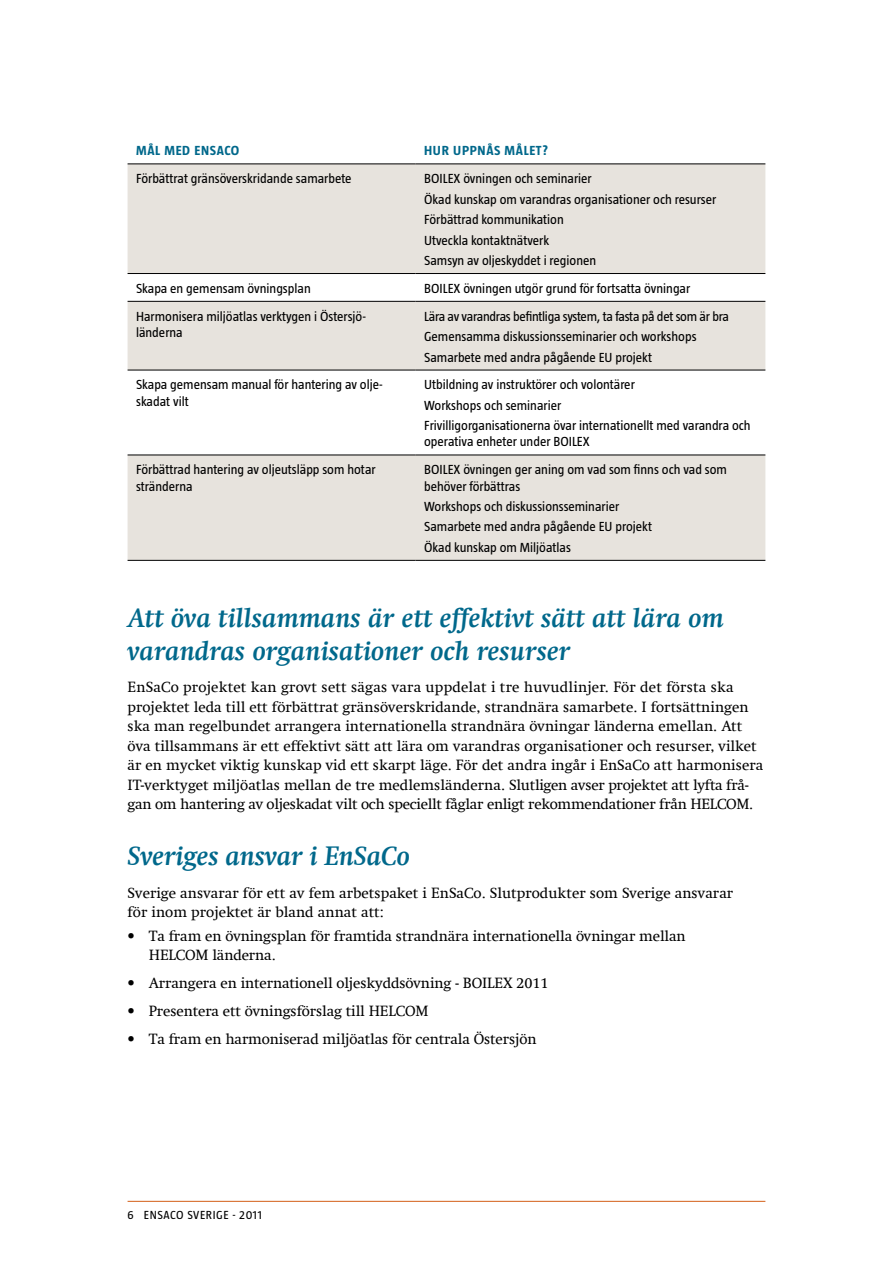
<style>
.page{position:relative;width:893px;height:1263px;background:#fff}
.page>*{position:absolute;margin:0;border:0;box-sizing:border-box;transform-origin:0 0}
.t1{font:italic 700 27px/32.4px "Swift Com";color:#00688b}
.t2{font:15px/19.5px "Swift Com";color:#000}
.t3{font:13.5px/20.4px "Taz";color:#000}
.t4{font:700 13.5px "Taz";letter-spacing:.05em;color:#00688b}
.t5{font:12px "Taz";letter-spacing:.04em;color:#000}
</style>
<div class="page">
<hr style="left:128px;top:1201px;width:637px;height:1px;background:#d35f17">
<svg style="left:128px;top:165px;width:637px;height:395px;fill:#e7e3dd"></svg>
<hr style="left:128px;top:560px;width:288px;height:1px;background:#000">
<hr style="left:416px;top:560px;width:349px;height:1px;background:#000">
<hr style="left:128px;top:164px;width:288px;height:1px;background:#000">
<hr style="left:416px;top:164px;width:349px;height:1px;background:#000">
<hr style="left:128px;top:370px;width:288px;height:1px;background:#000">
<hr style="left:416px;top:370px;width:349px;height:1px;background:#000">
<hr style="left:128px;top:455px;width:288px;height:1px;background:#000">
<hr style="left:416px;top:455px;width:349px;height:1px;background:#000">
<hr style="left:128px;top:273px;width:288px;height:1px;background:#000">
<hr style="left:416px;top:273px;width:349px;height:1px;background:#000">
<hr style="left:128px;top:301px;width:288px;height:1px;background:#000">
<hr style="left:416px;top:301px;width:349px;height:1px;background:#000">
<p class="t4" style="left:136px;top:143px;width:103px">MÅL MED ENSACO</p>
<p class="t4" style="left:424px;top:143px;width:126px">HUR UPPNÅS MÅLET?</p>
<p class="t3" style="left:136px;top:168px;width:217px">Förbättrat gränsöverskridande samarbete</p>
<p class="t3" style="left:424px;top:168px;width:294px">BOILEX övningen och seminarier<br>Ökad kunskap om varandras organisationer och resurser Förbättrad kommunikation<br>Utveckla kontaktnätverk<br>Samsyn av oljeskyddet i regionen</p>
<p class="t3" style="left:136px;top:278px;width:176px">Skapa en gemensam övningsplan</p>
<p class="t3" style="left:424px;top:278px;width:268px">BOILEX övningen utgör grund för fortsatta övningar</p>
<p class="t3" style="left:136px;top:308px;width:231px;line-height:16.2px">Harmonisera miljöatlas verktygen i Östersjö&shy;länderna</p>
<p class="t3" style="left:424px;top:306px;width:306px">Lära av varandras befintliga system, ta fasta på det som är bra<br>Gemensamma diskussionsseminarier och workshops<br>Samarbete med andra pågående EU projekt</p>
<p class="t3" style="left:136px;top:376px;width:247px;line-height:16.2px">Skapa gemensam manual för hantering av olje&shy;skadat vilt</p>
<p class="t3" style="left:424px;top:374px;width:328px">Utbildning av instruktörer och volontärer<br>Workshops och seminarier<br>Frivilligorganisationerna övar internationellt med varandra och</p>
<p class="t3" style="left:424px;top:432px;width:167px">operativa enheter under BOILEX</p>
<p class="t3" style="left:136px;top:461px;width:241px;line-height:16.2px">Förbättrad hantering av oljeutsläpp som hotar stränderna</p>
<p class="t3" style="left:424px;top:461px;width:304px;line-height:16.2px">BOILEX övningen ger aning om vad som finns och vad som behöver förbättras</p>
<p class="t3" style="left:424px;top:496px;width:229px">Workshops och diskussionsseminarier<br>Samarbete med andra pågående EU projekt<br>Ökad kunskap om Miljöatlas</p>
<h1 class="t1" style="left:128px;top:602px;width:598px">Att öva tillsammans är ett effektivt sätt att lära om varandras organisationer och resurser</h1>
<p class="t2" style="left:128px;top:677px;width:637px">EnSaCo projektet kan grovt sett sägas vara uppdelat i tre huvudlinjer. För det första ska projektet leda till ett förbättrat gränsöverskridande, strandnära samarbete. I fortsättningen ska man regelbundet arrangera internationella strandnära övningar länderna emellan. Att öva tillsammans är ett effektivt sätt att lära om varandras organisationer och resurser, vilket är en mycket viktig kunskap vid ett skarpt läge. För det andra ingår i EnSaCo att harmonisera IT-verktyget miljöatlas mellan de tre medlemsländerna. Slutligen avser projektet att lyfta frå&shy;gan om hantering av oljeskadat vilt och speciellt fåglar enligt rekommendationer från HELCOM.</p>
<h1 class="t1" style="left:128px;top:840px;width:284px">Sveriges ansvar i EnSaCo</h1>
<p class="t2" style="left:128px;top:883px;width:607px">Sverige ansvarar för ett av fem arbetspaket i EnSaCo. Slutprodukter som Sverige ansvarar för inom projektet är bland annat att:</p>
<p class="t2" style="left:149px;top:926px;width:538px;text-indent:-21px">• Ta fram en övningsplan för framtida strandnära internationella övningar mellan<br>HELCOM länderna.</p>
<p class="t2" style="left:128px;top:973px;width:422px">• Arrangera en internationell oljeskyddsövning - BOILEX 2011</p>
<p class="t2" style="left:128px;top:1001px;width:302px">• Presentera ett övningsförslag till HELCOM</p>
<p class="t2" style="left:128px;top:1029px;width:411px">• Ta fram en harmoniserad miljöatlas för centrala Östersjön</p>
<p class="t5" style="left:128px;top:1208px;width:136px">6 EnSaCo Sverige - 2011</p>
</div>
